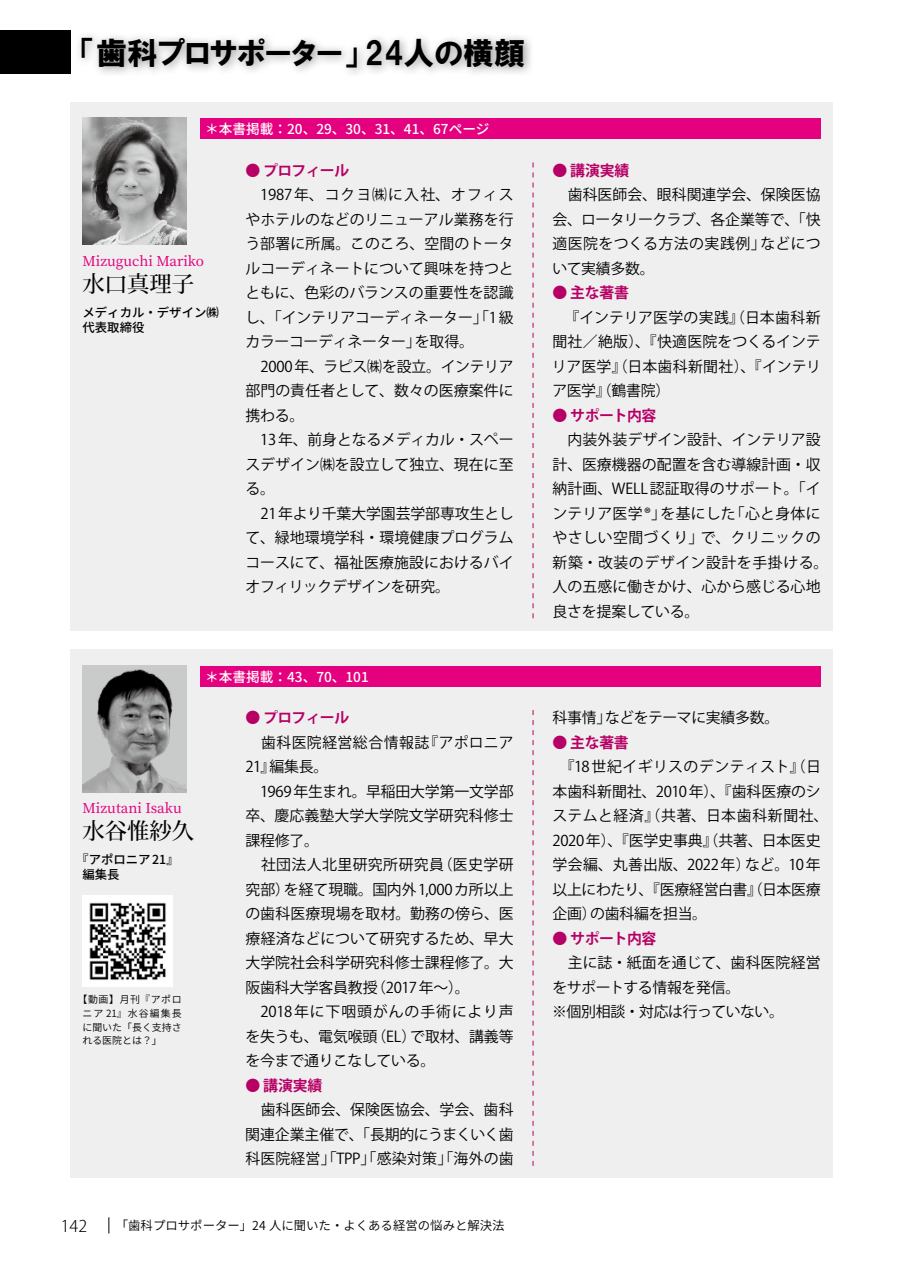
<style>
.page{position:relative;width:903px;height:1275px;background:#fff}
.page>*{position:absolute;margin:0;border:0;box-sizing:border-box;transform-origin:0 0}
.t1{font:30.97px "HGP Soei Kakugothic UB";color:#000}
.t2{font:500 22.4px "Koz Min Pro";color:#000}
.t3{font:300 16.1px "Koz Go Pro";color:#000}
.t4{font:14.88px/24.5px "Koz Go Pro";color:#000}
.t5{font:700 14.88px "Koz Go Pro";letter-spacing:-.025em;color:#b60065}
.t6{font:14.88px/24.5px "Koz Go Pro";letter-spacing:-.02em;color:#000}
.t7{font:14.88px "Koz Go Pro";letter-spacing:-.025em;color:#000}
.t8{font:500 13.65px "Source Han Sans JP";color:#fff}
.t9{font:500 13.65px "Source Han Serif";color:#e4007f}
.t10{font:12.42px "Source Han Sans JP";color:#000}
.t11{font:500 12.42px/14.9px "Source Han Sans JP";color:#000}
.t12{font:9.97px/13.7px "Source Han Sans JP";color:#000;text-align:justify}
</style>
<div class="page">
<svg style="left:109px;top:1217px;width:1px;height:16px"></svg>
<div style="left:70px;top:649px;width:763px;height:529px;background:#efefef"></div>
<div style="left:200px;top:666px;width:620px;height:21px;background:#e4007f"></div>
<div style="left:70px;top:102px;width:763px;height:529px;background:#efefef"></div>
<div style="left:200px;top:118px;width:620px;height:21px;background:#e4007f"></div>
<div style="left:75px;top:30px;width:460px;height:49px;background:#000;opacity:.4"></div>
<div style="left:0;top:30px;width:70px;height:44px;background:#000"></div>
<svg style="left:532px;top:162px;width:1px;height:456px"></svg>
<img style="left:82px;top:118px;width:105px;height:126px">
<svg style="left:532px;top:710px;width:1px;height:456px"></svg>
<img style="left:82px;top:665px;width:105px;height:127px">
<img style="left:82px;top:896px;width:91px;height:90px">
<h1 class="t1" style="left:81px;top:37px;width:446px">「歯科プロサポーター」 24人の横顔</h1>
<p class="t8" style="left:205px;top:121px;width:286px">＊本書掲載：20、29、30、31、41、67ページ</p>
<p class="t9" style="left:82px;top:253px;width:123px">Mizuguchi Mariko</p>
<h2 class="t2" style="left:82px;top:268px;width:113px">水口真理子</h2>
<p class="t11" style="left:82px;top:305px;width:138px">メディカル・デザイン㈱代表取締役</p>
<p class="t5" style="left:245px;top:161px;width:105px">● プロフィール</p>
<p class="t4" style="left:245px;top:183px;width:270px;text-indent:15px">1987年、コクヨ㈱に入社、オフィスやホテルのなどのリニューアル業務を行う部署に所属。このころ、空間のトータルコーディネートについて興味を持つとともに、色彩のバランスの重要性を認識し、「インテリアコーディネーター」「1級カラーコーディネーター」を取得。　2000 年、ラピス㈱を設立。インテリア部門の責任者として、数々の医療案件に携わる。<br>　13年、前身となるメディカル・スペースデザイン㈱を設立して独立、現在に至る。<br>　21年より千葉大学園芸学部専攻生として、緑地環境学科・環境健康プログラムコースにて、福祉医療施設におけるバイオフィリックデザインを研究。</p>
<p class="t9" style="left:82px;top:800px;width:101px">Mizutani Isaku</p>
<h2 class="t2" style="left:82px;top:815px;width:113px">水谷惟紗久</h2>
<p class="t11" style="left:82px;top:852px;width:98px;text-indent:-6px">『アポロニア 21』編集長</p>
<p class="t12" style="left:82px;top:993px;width:101px;text-indent:-5px">【動画】月刊『アポロニア 21』水谷編集長に聞いた「長く支持される医院とは？」</p>
<p class="t8" style="left:205px;top:669px;width:165px">＊本書掲載：43、70、101</p>
<p class="t5" style="left:245px;top:708px;width:105px">● プロフィール</p>
<p class="t4" style="left:245px;top:730px;width:270px">　歯科医院経営総合情報誌『アポロニア<br>21』編集長。<br>　1969年生まれ。早稲田大学第一文学部卒、慶応義塾大学大学院文学研究科修士課程修了。<br>　社団法人北里研究所研究員（医史学研究部）を経て現職。国内外1,000カ所以上の歯科医療現場を取材。勤務の傍ら、医療経済などについて研究するため、早大大学院社会科学研究科修士課程修了。大阪歯科大学客員教授（2017年～）。　2018年に下咽頭がんの手術により声を失うも、電気喉頭（EL）で取材、講義等を今まで通りこなしている。</p>
<p class="t5" style="left:245px;top:1075px;width:78px">● 講演実績</p>
<p class="t4" style="left:245px;top:1098px;width:270px;text-align:justify">　歯科医師会、保険医協会、学会、歯科関連企業主催で、「長期的にうまくいく歯科医院経営」「TPP」「感染対策」「海外の歯</p>
<p class="t3" style="left:61px;top:1215px;width:28px">142</p>
<p class="t10" style="left:116px;top:1219px;width:390px">「歯科プロサポーター」24 人に聞いた・よくある経営の悩みと解決法</p>
<p class="t5" style="left:552px;top:161px;width:78px">● 講演実績</p>
<p class="t4" style="left:552px;top:183px;width:270px;text-align:justify">　歯科医師会、眼科関連学会、保険医協会、ロータリークラブ、各企業等で、「快適医院をつくる方法の実践例」などについて実績多数。</p>
<p class="t5" style="left:552px;top:283px;width:78px">● 主な著書</p>
<p class="t4" style="left:552px;top:305px;width:271px;text-align:justify;text-indent:5px">　『インテリア医学の実践』（日本歯科新聞社／絶版）、『快適医院をつくるインテリア医学』（日本歯科新聞社）、『インテリア医学』（鶴書院）</p>
<p class="t5" style="left:552px;top:406px;width:106px">● サポート内容</p>
<p class="t4" style="left:552px;top:428px;width:277px">　内装外装デザイン設計、インテリア設計、医療機器の配置を含む導線計画・収納計画、WELL 認証取得のサポート。「インテリア医学®」を基にした「心と身体にやさしい空間づくり」で、クリニックの新築・改装のデザイン設計を手掛ける。人の五感に働きかけ、心から感じる心地良さを提案している。</p>
<p class="t7" style="left:552px;top:708px;width:228px">科事情」などをテーマに実績多数。</p>
<p class="t5" style="left:552px;top:733px;width:78px">● 主な著書</p>
<p class="t4" style="left:552px;top:755px;width:278px">　『18世紀イギリスのデンティスト』（日本歯科新聞社、2010年）、『歯科医療のシステムと経済』（共著、日本歯科新聞社、<br>2020年）、『医学史事典』（共著、日本医史学会編、丸善出版、2022年）など。10年以上にわたり、『医療経営白書』（日本医療企画）の歯科編を担当。</p>
<p class="t5" style="left:552px;top:929px;width:106px">● サポート内容</p>
<p class="t6" style="left:552px;top:951px;width:270px">　主に誌・紙面を通じて、歯科医院経営をサポートする情報を発信。<br>※個別相談・対応は行っていない。</p>
</div>
